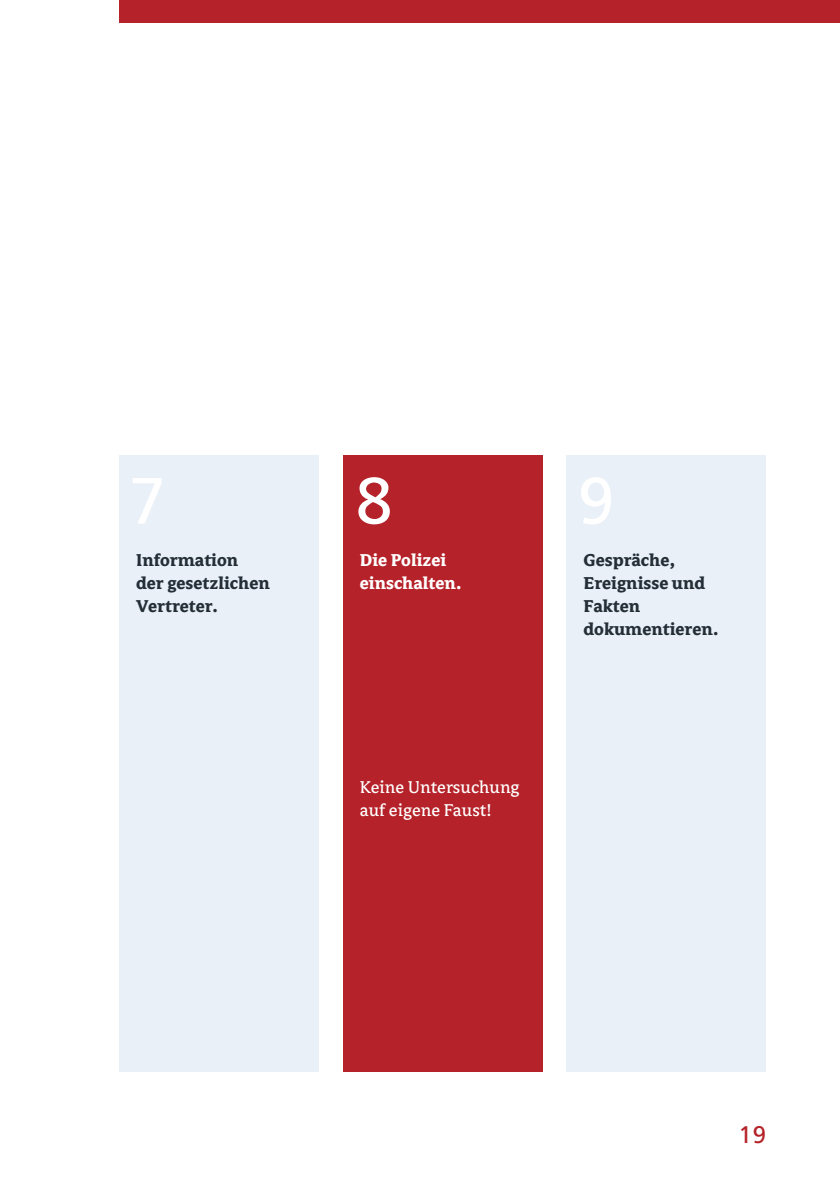
<style>
.page{position:relative;width:840px;height:1191px;background:#fff}
.page>*{position:absolute;margin:0;border:0;box-sizing:border-box;transform-origin:0 0}
.t1{font:65.4px "Frutiger LT Std";color:#fff}
.t2{font:24px "Frutiger LT Std";color:#b52229}
.t3{font:700 19px/22.8px "Avance OT";color:#232e37}
.t4{font:19px/22.8px "Avance OT";color:#fff}
.t5{font:700 19px/22.8px "Avance OT";color:#fff}
</style>
<div class="page">
<div style="left:119px;top:0;width:720px;height:23px;background:#b52229"></div>
<div style="left:119px;top:455px;width:199px;height:616px;background:#eaf0f7"></div>
<div style="left:342px;top:455px;width:200px;height:616px;background:#b52229"></div>
<div style="left:566px;top:455px;width:199px;height:616px;background:#eaf0f7"></div>
<h1 class="t1" style="left:129px;top:462px;width:38px">7</h1>
<h1 class="t1" style="left:356px;top:462px;width:38px">8</h1>
<h1 class="t1" style="left:577px;top:462px;width:38px">9</h1>
<p class="t3" style="left:136px;top:550px;width:135px">Information der gesetzlichen<br>Vertreter.</p>
<p class="t5" style="left:360px;top:550px;width:103px">Die Polizei einschalten.</p>
<p class="t3" style="left:583px;top:550px;width:137px">Gespräche,<br>Ereignisse und<br>Fakten dokumentieren.</p>
<p class="t4" style="left:360px;top:776px;width:161px">Keine Untersuchung auf eigene Faust!</p>
<p class="t2" style="left:738px;top:1120px;width:29px">19</p>
</div>
